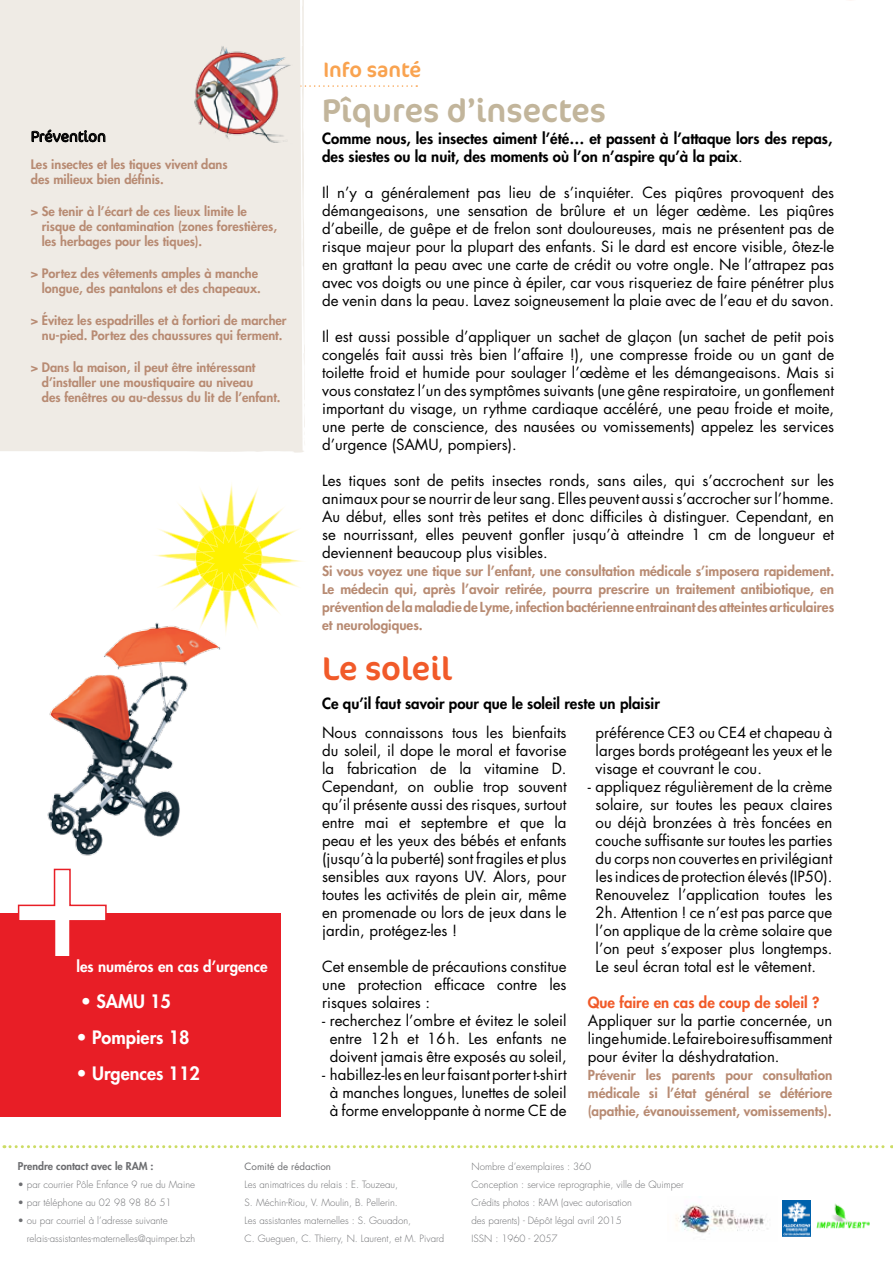
<style>
.page{position:relative;width:893px;height:1263px;background:#fff}
.page>*{position:absolute;margin:0;border:0;box-sizing:border-box;transform-origin:0 0}
.t1{font:33px "Cocon";color:#c2b59b}
.t2{font:33px "Cocon";color:#f15a29}
.t3{font:21px "Cocon";color:#f9a350}
.t4{font:800 18px "Futura";color:#fff}
.t5{font:15px/18px "Futura";color:#000;text-align:justify}
.t6{font:800 15px/18px "Futura";color:#000}
.t7{font:800 15px "Futura";color:#f15a29}
.t8{font:800 15px "Futura";color:#fff}
.t9{font:300 15px "Cocon";color:#000}
.t10{font:800 13.5px/18px "Futura";color:#b88b73;text-align:justify}
.t11{font:800 12.75px/15px "Futura";color:#b88b73}
.t12{font:800 10.5px "Futura";color:#6d6e71}
.t13{font:300 9.75px/18px "Futura";color:#6d6e71}
.t14{font:9.75px "Futura";color:#6d6e71}
.s1{font-weight:400}
</style>
<div class="page">
<svg style="left:309px;top:85px;width:108px;height:2px"></svg>
<div style="left:0;top:0;width:307px;height:453px;background:#efebe5"></div>
<svg style="left:4px;top:1145px;width:888px;height:3px"></svg>
<img style="left:816px;top:1203px;width:54px;height:26px">
<img style="left:782px;top:1201px;width:28px;height:36px">
<img style="left:675px;top:1196px;width:93px;height:37px">
<img style="left:191px;top:43px;width:101px;height:101px">
<svg style="left:31px;top:129px;width:75px;height:13px"></svg>
<img style="left:47px;top:628px;width:174px;height:228px">
<div style="left:0;top:913px;width:281px;height:203px;background:#e81e26"></div>
<svg style="left:17px;top:868px;width:90px;height:88px"></svg>
<img style="left:150px;top:484px;width:153px;height:153px">
<img style="left:195px;top:524px;width:67px;height:68px">
<p class="t9" style="left:31px;top:125px;width:77px">Prévention</p>
<p class="t11" style="left:31px;top:157px;width:198px">Les insectes et les tiques vivent dans des milieux bien définis.</p>
<p class="t11" style="left:42px;top:204px;width:237px;text-indent:-11px">&gt; Se tenir à l’écart de ces lieux limite le risque de contamination (zones forestières, les herbages pour les tiques).</p>
<p class="t11" style="left:31px;top:266px;width:231px;text-align:right">&gt; Portez des vêtements amples à manche longue, des pantalons et des chapeaux.</p>
<p class="t11" style="left:31px;top:313px;width:257px;text-align:center">&gt; Évitez les espadrilles et à fortiori de marcher nu-pied. Portez des chaussures qui ferment.</p>
<p class="t11" style="left:42px;top:360px;width:240px;text-indent:-11px">&gt; Dans la maison, il peut être intéressant d’installer une moustiquaire au niveau<br>des fenêtres ou au-dessus du lit de l’enfant.</p>
<p class="t8" style="left:77px;top:956px;width:193px">les numéros en cas d’urgence</p>
<p class="t4" style="left:81px;top:989px;width:92px">• SAMU 15</p>
<p class="t4" style="left:77px;top:1025px;width:115px">• Pompiers 18</p>
<p class="t4" style="left:77px;top:1061px;width:125px">• Urgences 112</p>
<h2 class="t3" style="left:323px;top:54px;width:99px">Info santé</h2>
<h1 class="t1" style="left:322px;top:87px;width:285px">Pîqures d’insectes</h1>
<p class="t6" style="left:322px;top:129px;width:512px">Comme nous, les insectes aiment l’été… et passent à l’attaque lors des repas, des siestes ou la nuit, des moments où l’on n’aspire qu’à la paix<span class="s1">.</span></p>
<p class="t5" style="left:322px;top:183px;width:514px">Il n’y a généralement pas lieu de s’inquiéter. Ces piqûres provoquent des démangeaisons, une sensation de brûlure et un léger œdème. Les piqûres d’abeille, de guêpe et de frelon sont douloureuses, mais ne présentent pas de risque majeur pour la plupart des enfants. Si le dard est encore visible, ôtez-le en grattant la peau avec une carte de crédit ou votre ongle. Ne l’attrapez pas avec vos doigts ou une pince à épiler, car vous risqueriez de faire pénétrer plus de venin dans la peau. Lavez soigneusement la plaie avec de l’eau et du savon.</p>
<p class="t5" style="left:322px;top:327px;width:514px">Il est aussi possible d’appliquer un sachet de glaçon (un sachet de petit pois congelés fait aussi très bien l’affaire !), une compresse froide ou un gant de toilette froid et humide pour soulager l’œdème et les démangeaisons. Mais si vous constatez l’un des symptômes suivants (une gêne respiratoire, un gonflement important du visage, un rythme cardiaque accéléré, une peau froide et moite, une perte de conscience, des nausées ou vomissements) appelez les services d’urgence (SAMU, pompiers).</p>
<p class="t5" style="left:322px;top:471px;width:514px">Les tiques sont de petits insectes ronds, sans ailes, qui s’accrochent sur les animaux pour se nourrir de leur sang. Elles peuvent aussi s’accrocher sur l’homme.<br>Au début, elles sont très petites et donc difficiles à distinguer. Cependant, en se nourrissant, elles peuvent gonfler jusqu’à atteindre 1 cm de longueur et deviennent beaucoup plus visibles.</p>
<p class="t10" style="left:322px;top:562px;width:514px">Si vous voyez une tique sur l’enfant, une consultation médicale s’imposera rapidement.<br>Le médecin qui, après l’avoir retirée, pourra prescrire un traitement antibiotique, en prévention de la maladie de Lyme, infection bactérienne entrainant des atteintes articulaires et neurologiques.</p>
<h1 class="t2" style="left:322px;top:645px;width:131px">Le soleil</h1>
<p class="t6" style="left:322px;top:695px;width:339px">Ce qu’il faut savoir pour que le soleil reste un plaisir</p>
<p class="t5" style="left:322px;top:723px;width:246px">Nous connaissons tous les bienfaits du soleil, il dope le moral et favorise la fabrication de la vitamine D.<br>Cependant, on oublie trop souvent qu’il présente aussi des risques, surtout entre mai et septembre et que la peau et les yeux des bébés et enfants (jusqu’à la puberté) sont fragiles et plus sensibles aux rayons UV. Alors, pour toutes les activités de plein air, même en promenade ou lors de jeux dans le jardin, protégez-les !</p>
<p class="t5" style="left:322px;top:957px;width:246px">Cet ensemble de précautions constitue une protection efficace contre les risques solaires :</p>
<p class="t5" style="left:322px;top:1011px;width:246px;text-align:center">- recherchez l’ombre et évitez le soleil entre 12h et 16h. Les enfants ne doivent jamais être exposés au soleil,</p>
<p class="t5" style="left:322px;top:1065px;width:246px;text-align:center">- habillez-les en leur faisant porter t-shirt à manches longues, lunettes de soleil à forme enveloppante à norme CE de</p>
<p class="t5" style="left:596px;top:723px;width:238px">préférence CE3 ou CE4 et chapeau à larges bords protégeant les yeux et le visage et couvrant le cou.</p>
<p class="t5" style="left:588px;top:777px;width:246px;text-align:center">- appliquez régulièrement de la crème solaire, sur toutes les peaux claires ou déjà bronzées à très foncées en couche suffisante sur toutes les parties du corps non couvertes en privilégiant les indices de protection élevés (IP50).<br>Renouvelez l’application toutes les 2h. Attention ! ce n’est pas parce que l’on applique de la crème solaire que l’on peut s’exposer plus longtemps.<br>Le seul écran total est le vêtement.</p>
<p class="t7" style="left:588px;top:992px;width:233px">Que faire en cas de coup de soleil ?</p>
<p class="t5" style="left:588px;top:1011px;width:246px">Appliquer sur la partie concernée, un linge humide. Le faire boire suffisamment pour éviter la déshydratation.</p>
<p class="t10" style="left:588px;top:1066px;width:246px">Prévenir les parents pour consultation médicale si l’état général se détériore (apathie, évanouissement, vomissements).</p>
<p class="t12" style="left:18px;top:1159px;width:137px">Prendre contact avec le RAM :</p>
<p class="t13" style="left:18px;top:1176px;width:179px">• par courrier Pôle Enfance 9 rue du Maine</p>
<p class="t13" style="left:18px;top:1194px;width:155px">• par téléphone au 02 98 98 86 51</p>
<p class="t13" style="left:27px;top:1212px;width:170px;text-indent:-9px">• ou par courriel à l’adresse suivante relais-assistantes-maternelles@quimper.bzh</p>
<p class="t14" style="left:245px;top:1160px;width:88px">Comité de rédaction</p>
<p class="t13" style="left:245px;top:1176px;width:201px">Les animatrices du relais : E. Touzeau,<br>S. Méchin-Riou, V. Moulin, B. Pellerin.<br>Les assistantes maternelles : S. Gouadon,<br>C. Gueguen, C. Thierry, N. Laurent, et M. Pivard</p>
<p class="t13" style="left:471px;top:1158px;width:214px">Nombre d’exemplaires : 360<br>Conception : service reprographie, ville de Quimper Crédits photos : RAM (avec autorisation<br>des parents) - Dépôt légal avril 2015<br>ISSN : 1960 - 2057</p>
</div>
